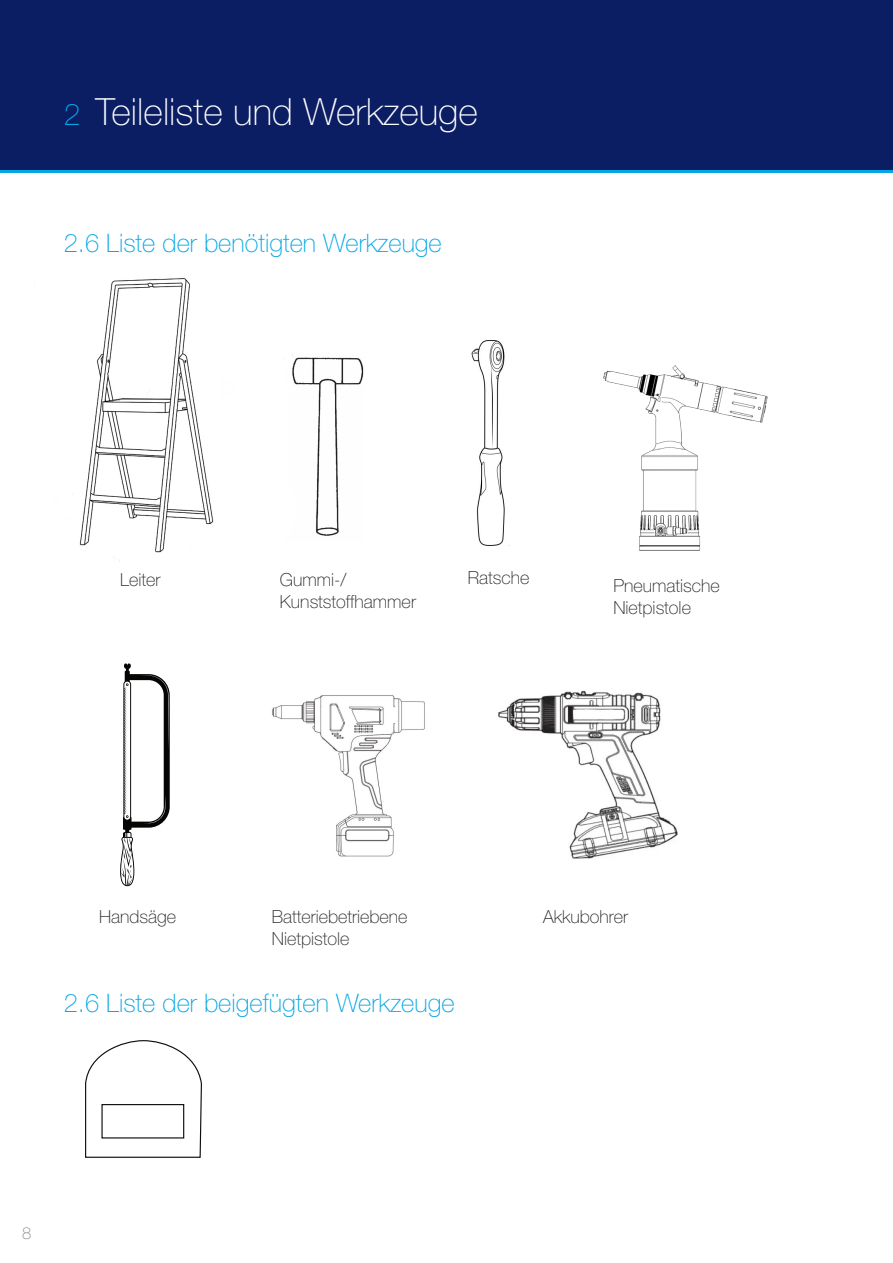
<style>
.page{position:relative;width:893px;height:1263px;background:#fff}
.page>*{position:absolute;margin:0;border:0;box-sizing:border-box;transform-origin:0 0}
.t1{font:100 37.5px "Helvetica Neue LT Pro";color:#fff}
.t2{font:100 25.5px "Helvetica Neue LT Pro";color:#02a6e5}
.t3{font:100 18px/21.6px "Helvetica Neue LT Pro";color:#231f20}
.t4{font:100 16.5px "Helvetica Neue LT Pro";color:#808285}
.s1{font-size:30px;color:#02a6e5}
</style>
<div class="page">
<div style="left:0;top:0;width:893px;height:172px;background:#0c1e63"></div>
<hr style="left:0;top:170px;width:893px;height:2px;background:#02a6e5">
<img style="left:79px;top:278px;width:135px;height:284px">
<img style="left:292px;top:353px;width:72px;height:183px">
<img style="left:471px;top:340px;width:34px;height:205px">
<img style="left:272px;top:695px;width:153px;height:162px">
<img style="left:498px;top:690px;width:180px;height:169px">
<img style="left:603px;top:361px;width:165px;height:190px">
<svg style="left:120px;top:663px;width:50px;height:223px"></svg>
<svg style="left:85px;top:1040px;width:117px;height:118px"></svg>
<p class="t1" style="left:64px;top:90px;width:416px"><span class="s1">2</span> Teileliste und Werkzeuge</p>
<p class="t2" style="left:64px;top:228px;width:380px">2.6 Liste der benötigten Werkzeuge</p>
<p class="t3" style="left:468px;top:566px;width:63px">Ratsche</p>
<p class="t3" style="left:120px;top:569px;width:42px">Leiter</p>
<p class="t3" style="left:280px;top:569px;width:138px">Gummi-/<br>Kunststoffhammer</p>
<p class="t3" style="left:613px;top:575px;width:108px">Pneumatische<br>Nietpistole</p>
<p class="t3" style="left:99px;top:906px;width:79px">Handsäge</p>
<p class="t3" style="left:272px;top:906px;width:137px">Batteriebetriebene</p>
<p class="t3" style="left:543px;top:906px;width:87px">Akkubohrer</p>
<p class="t3" style="left:272px;top:928px;width:79px">Nietpistole</p>
<p class="t2" style="left:64px;top:988px;width:392px">2.6 Liste der beigefügten Werkzeuge</p>
<p class="t4" style="left:22px;top:1223px;width:11px">8</p>
</div>
